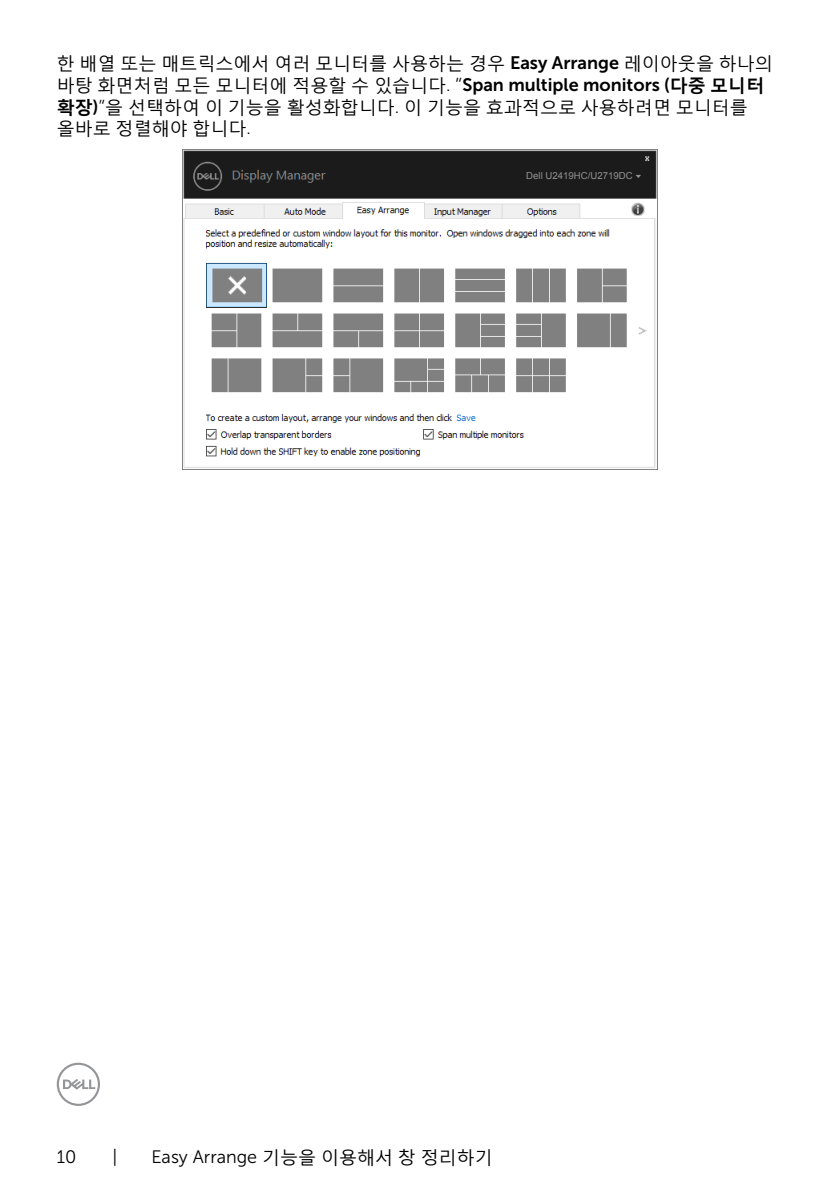
<style>
.page{position:relative;width:840px;height:1191px;background:#fff}
.page>*{position:absolute;margin:0;border:0;box-sizing:border-box;transform-origin:0 0}
.t1{font:18px/21.6px "Malgun Gothic";color:#000}
.t2{font:18px "Museo Sans For Dell 300";color:#000}
.t3{font:9.6px "Arial";color:#939393}
.s1{font-family:"Museo Sans For Dell 700"}
.s2{font-family:"Museo Sans For Dell 300"}
.s3{font-weight:700}
</style>
<div class="page">
<svg style="left:57px;top:1062px;width:43px;height:44px"></svg>
<img style="left:182px;top:149px;width:475px;height:320px">
<div style="left:526px;top:169px;width:116px;height:12px;background:#1b1b1b"></div>
<p class="t1" style="left:57px;top:53px;width:717px">한 배열 또는 매트릭스에서 여러 모니터를 사용하는 경우 <span class="s1">Easy Arrange</span> 레이아웃을 하나의 바탕 화면처럼 모든 모니터에 적용할 수 있습니다<span class="s2">.</span> “<span class="s1">Span multiple monitors (</span><span class="s3">다중 모니터 확장</span><span class="s1">)</span>”을 선택하여 이 기능을 활성화합니다<span class="s2">.</span> 이 기능을 효과적으로 사용하려면 모니터를 올바로 정렬해야 합니다<span class="s2">.</span></p>
<p class="t3" style="left:526px;top:169px;width:108px">Dell U2419HC/U2719DC</p>
<p class="t2" style="left:57px;top:1146px;width:21px">10</p>
<p class="t2" style="left:112px;top:1146px;width:6px">|</p>
<p class="t1" style="left:151px;top:1145px;width:343px"><span class="s2">Easy Arrange</span> 기능을 이용해서 창 정리하기</p>
</div>
